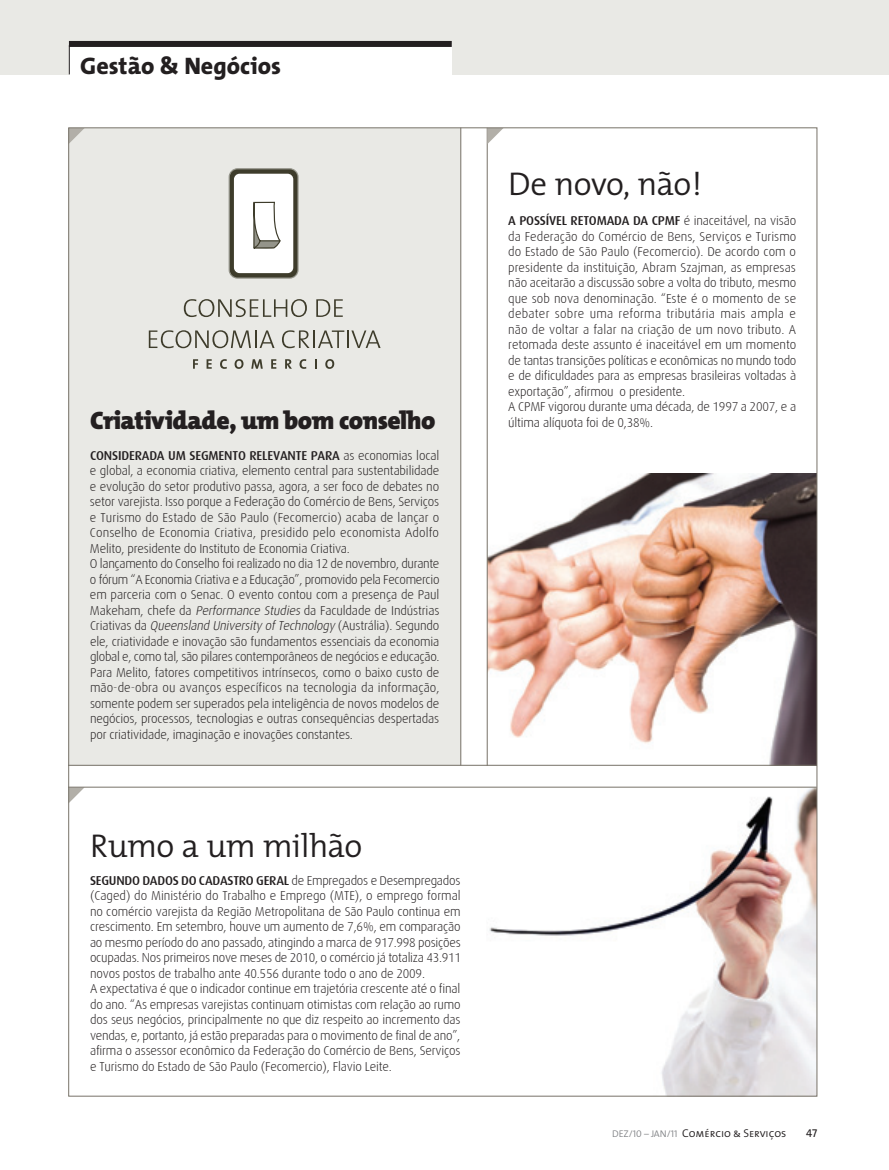
<style>
.page{position:relative;width:889px;height:1170px;background:#fff}
.page>*{position:absolute;margin:0;border:0;box-sizing:border-box;transform-origin:0 0}
.t1{font:300 33px "The Mix";letter-spacing:-.015em;color:#231f20}
.t2{font:900 25.5px "The Mix";letter-spacing:-.015em;color:#231f20}
.t3{font:800 24px "The Mix";color:#231f20}
.t4{font:300 12.9px/15.5px "Dax";letter-spacing:-.015em;color:#231f20}
.t5{font:500 12.9px "Dax";letter-spacing:-.015em;color:#231f20}
.t6{font:11.4px "The Mix Semi Light Caps";color:#231f20}
.t7{font:11.4px "The Mix Caps";color:#231f20}
.s1{font-weight:500}
.s2{font-style:italic}
.s3{font-size:9.75px;color:#808285}
</style>
<div class="page">
<img style="left:487px;top:787px;width:328px;height:307px">
<img style="left:488px;top:473px;width:327px;height:292px">
<svg style="left:70px;top:787px;width:15px;height:15px"></svg>
<div style="left:68px;top:128px;width:392px;height:637px;background:#e9e9e5"></div>
<div style="left:0;top:0;width:889px;height:74px;background:#e9e9e5"></div>
<div style="left:69px;top:44px;width:383px;height:45px;background:#fff"></div>
<svg style="left:69px;top:47px;width:1px;height:27px"></svg>
<div style="left:69px;top:41px;width:383px;height:6px;background:#231f20"></div>
<hr style="left:68px;top:786px;width:748px;height:1px;background:#777268">
<hr style="left:487px;top:128px;width:1px;height:637px;background:#777268">
<hr style="left:460px;top:128px;width:1px;height:637px;background:#777268">
<svg style="left:487px;top:130px;width:15px;height:14px"></svg>
<svg style="left:70px;top:130px;width:13px;height:13px"></svg>
<svg style="left:193px;top:359px;width:5px;height:10px"></svg>
<svg style="left:206px;top:359px;width:6px;height:9px"></svg>
<svg style="left:220px;top:359px;width:7px;height:10px"></svg>
<svg style="left:234px;top:359px;width:9px;height:10px"></svg>
<svg style="left:251px;top:359px;width:12px;height:9px"></svg>
<svg style="left:271px;top:359px;width:5px;height:9px"></svg>
<svg style="left:285px;top:359px;width:7px;height:9px"></svg>
<svg style="left:299px;top:359px;width:7px;height:10px"></svg>
<svg style="left:315px;top:359px;width:2px;height:9px"></svg>
<svg style="left:325px;top:359px;width:9px;height:10px"></svg>
<svg style="left:184px;top:299px;width:123px;height:18px"></svg>
<svg style="left:316px;top:299px;width:27px;height:18px"></svg>
<svg style="left:149px;top:330px;width:125px;height:18px"></svg>
<svg style="left:282px;top:330px;width:98px;height:18px"></svg>
<div style="left:229px;top:169px;width:69px;height:109px;background:#3e3c2b;border-radius:8px"></div>
<div style="left:229px;top:168px;width:69px;height:110px;border:1px solid #94948a;border-radius:8px"></div>
<div style="left:233px;top:173px;width:61px;height:101px;background:#fff;border-radius:6px"></div>
<div style="left:233px;top:172px;width:61px;height:102px;border:1px solid #3e3c2b;border-radius:6px"></div>
<svg style="left:253px;top:201px;width:28px;height:48px"></svg>
<hr style="left:68px;top:765px;width:748px;height:1px;background:#777268">
<h3 class="t3" style="left:80px;top:46px;width:202px">Gestão &amp; Negócios</h3>
<h1 class="t1" style="left:508px;top:156px;width:195px">De novo, não!</h1>
<p class="t5" style="left:508px;top:214px;width:107px">A POSS ÍVEL RETOMADA</p>
<p class="t4" style="left:508px;top:213px;width:290px;text-indent:125px"><span class="s1">DA CPMF</span> é inaceitável, na visão da Federação do Comércio de Bens, Serviços e Turismo do Estado de São Paulo (Fecomercio). De acordo com o presidente da instituição, Abram Szajman, as empresas não aceitarão a discussão sobre a volta do tributo, mesmo que sob nova denominação. “Este é o momento de se debater sobre uma reforma tributária mais ampla e não de voltar a falar na criação de um novo tributo. A retomada deste assunto é inaceitável em um momento de tantas transições políticas e econômicas no mundo todo e de dificuldades para as empresas brasileiras voltadas à exportação”, afirmou o presidente.<br>A CPMF vigorou durante uma década, de 1997 a 2007, e a</p>
<h2 class="t2" style="left:90px;top:399px;width:347px">Criatividade, um bom conselho</h2>
<p class="t4" style="left:508px;top:415px;width:146px">última alíquota foi de 0,38%.</p>
<p class="t5" style="left:90px;top:448px;width:61px">CONSIDERADA</p>
<p class="t4" style="left:90px;top:448px;width:351px;text-indent:78px"><span class="s1">UM SEGMENTO RELEVANTE PARA</span> as economias local e global, a economia criativa, elemento central para sustentabilidade e evolução do setor produtivo passa, agora, a ser foco de debates no setor varejista. Isso porque a Federação do Comércio de Bens, Serviços e Turismo do Estado de São Paulo (Fecomercio) acaba de lançar o Conselho de Economia Criativa, presidido pelo economista Adolfo Melito, presidente do Instituto de Economia Criativa.<br>O lançamento do Conselho foi realizado no dia 12 de novembro, durante o fórum “A Economia Criativa e a Educação”, promovido pela Fecomercio em parceria com o Senac. O evento contou com a presença de Paul Makeham, chefe da <span class="s2">Performance Studies</span> da Faculdade de Indústrias C r i a t i va s d a <span class="s2">Queensland University ofTechnology</span> (A u s t rá l i a ) . S e g u n d o ele, criatividade e inovação são fundamentos essenciais da economia global e, como tal, são pilares contemporâneos de negócios e educação.<br>Para Melito, fatores competitivos intrínsecos, como o baixo custo de mão-de-obra ou avanços específicos na tecnologia da informação, somente podem ser superados pela inteligência de novos modelos de negócios, processos, tecnologias e outras consequências despertadas por criatividade, imaginação e inovações constantes.</p>
<h1 class="t1" style="left:90px;top:818px;width:274px">Rumo a um milhão</h1>
<p class="t5" style="left:90px;top:872px;width:117px">SEGUNDO DADOS DO CADAS</p>
<p class="t4" style="left:90px;top:872px;width:372px;text-indent:143px"><span class="s1">TRO GERAL</span> de Empregados e Desempregados (Caged) do Ministério do Trabalho e Emprego (MTE), o emprego formal no comércio varejista da Região Metropolitana de São Paulo continua em crescimento. Em setembro, houve um aumento de 7,6%, em comparação ao mesmo período do ano passado, atingindo a marca de 917.998 posições ocupadas. Nos primeiros nove meses de 2010, o comércio já totaliza 43.911 novos postos de trabalho ante 40.556 durante todo o ano de 2009.<br>A expectativa é que o indicador continue em trajetória crescente até o final do ano. “As empresas varejistas continuam otimistas com relação ao rumo dos seus negócios, principalmente no que diz respeito ao incremento das vendas, e, portanto, já estão preparadas para o movimento de final de ano”, afirma o assessor econômico da Federação do Comércio de Bens, Serviços e Turismo do Estado de São Paulo (Fecomercio), Flavio Leite.</p>
<p class="t6" style="left:612px;top:1123px;width:176px"><span class="s3">dez/10 – jan/11</span> Comércio &amp; Serviços</p>
<p class="t7" style="left:806px;top:1123px;width:13px">47</p>
</div>
